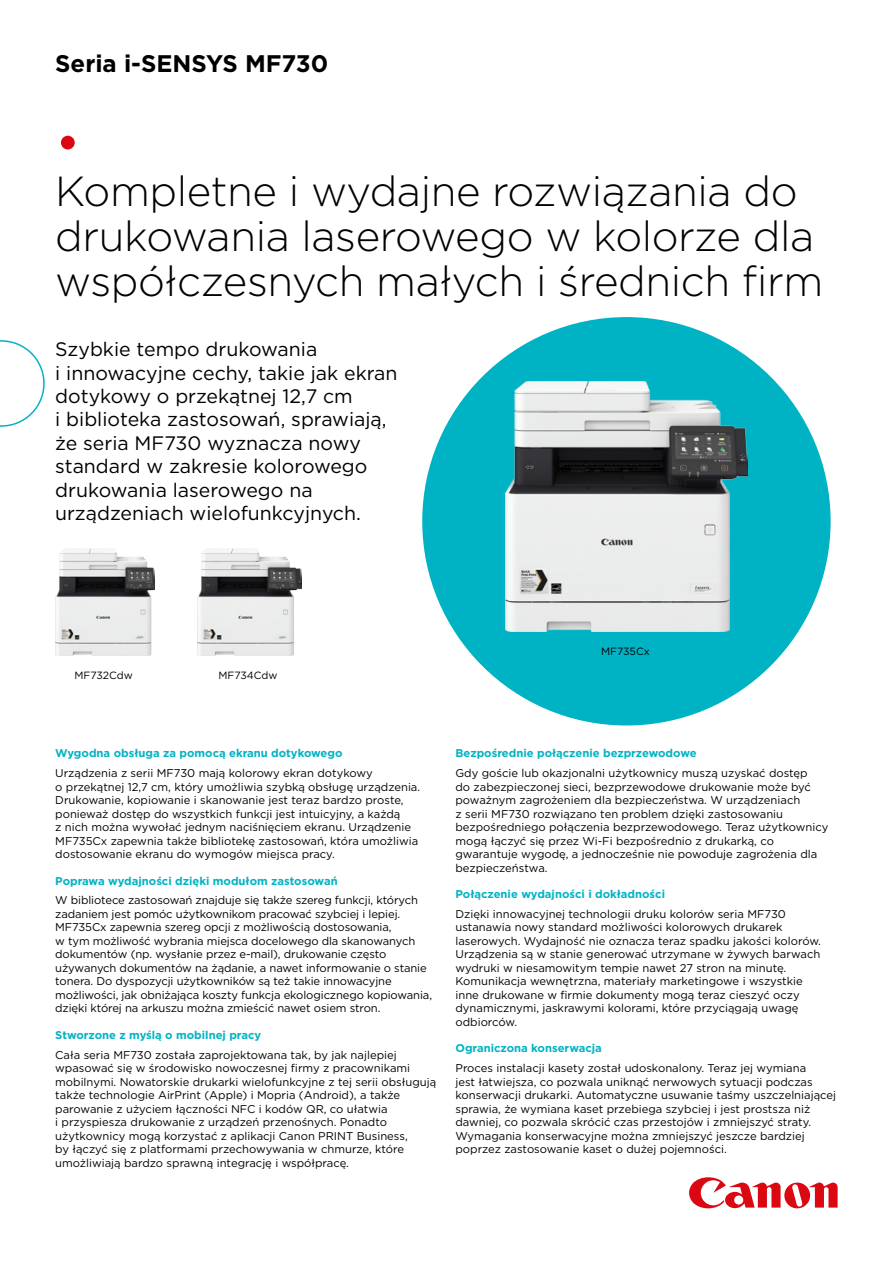
<style>
.page{position:relative;width:893px;height:1263px;background:#fff}
.page>*{position:absolute;margin:0;border:0;box-sizing:border-box;transform-origin:0 0}
.t1{font:52.5px "Gotham";color:#db0711}
.t2{font:300 42px/45px "Gotham";letter-spacing:-.01em;color:#000}
.t3{font:700 24px "Gotham";color:#000}
.t4{font:19.5px/23.4px "Gotham";color:#000}
.t5{font:11.25px/13.5px "Gotham";color:#000}
.t6{font:700 11.25px "Gotham";color:#00b3c4}
.t7{font:10.5px "Gotham";color:#000}
</style>
<div class="page">
<svg style="left:689px;top:1177px;width:149px;height:31px"></svg>
<div style="left:422px;top:317px;width:409px;height:408px;background:#00b3c4;border-radius:50%"></div>
<svg style="left:0;top:340px;width:45px;height:87px"></svg>
<img style="left:505px;top:381px;width:242px;height:250px">
<img style="left:55px;top:549px;width:99px;height:106px">
<img style="left:198px;top:549px;width:103px;height:106px">
<h3 class="t3" style="left:55px;top:48px;width:275px">Seria i-SENSYS MF730</h3>
<h1 class="t1" style="left:55px;top:109px;width:27px">•</h1>
<h2 class="t2" style="left:55px;top:168px;width:769px">Kompletne i wydajne rozwiązania do drukowania laserowego w kolorze dla współczesnych małych i średnich firm</h2>
<p class="t4" style="left:55px;top:337px;width:344px">Szybkie tempo drukowania<br>i innowacyjne cechy, takie jak ekran dotykowy o przekątnej 12,7 cm<br>i biblioteka zastosowań, sprawiają, że seria MF730 wyznacza nowy standard w zakresie kolorowego drukowania laserowego na urządzeniach wielofunkcyjnych.</p>
<p class="t7" style="left:74px;top:668px;width:60px">MF732Cdw</p>
<p class="t7" style="left:218px;top:668px;width:61px">MF734Cdw</p>
<p class="t7" style="left:601px;top:644px;width:50px">MF735Cx</p>
<p class="t6" style="left:55px;top:746px;width:289px">Wygodna obsługa za pomocą ekranu dotykowego</p>
<p class="t5" style="left:55px;top:766px;width:366px">Urządzenia z serii MF730 mają kolorowy ekran dotykowy<br>o przekątnej 12,7 cm, który umożliwia szybką obsługę urządzenia.<br>Drukowanie, kopiowanie i skanowanie jest teraz bardzo proste, ponieważ dostęp do wszystkich funkcji jest intuicyjny, a każdą<br>z nich można wywołać jednym naciśnięciem ekranu. Urządzenie MF735Cx zapewnia także bibliotekę zastosowań, która umożliwia dostosowanie ekranu do wymogów miejsca pracy.</p>
<p class="t6" style="left:55px;top:873px;width:284px">Poprawa wydajności dzięki modułom zastosowań</p>
<p class="t5" style="left:55px;top:893px;width:378px">W bibliotece zastosowań znajduje się także szereg funkcji, których zadaniem jest pomóc użytkownikom pracować szybciej i lepiej.<br>MF735Cx zapewnia szereg opcji z możliwością dostosowania,<br>w tym możliwość wybrania miejsca docelowego dla skanowanych dokumentów (np. wysłanie przez e-mail), drukowanie często używanych dokumentów na żądanie, a nawet informowanie o stanie tonera. Do dyspozycji użytkowników są też takie innowacyjne możliwości, jak obniżająca koszty funkcja ekologicznego kopiowania, dzięki której na arkuszu można zmieścić nawet osiem stron.</p>
<p class="t6" style="left:55px;top:1027px;width:207px">Stworzone z myślą o mobilnej pracy</p>
<p class="t5" style="left:55px;top:1048px;width:382px">Cała seria MF730 została zaprojektowana tak, by jak najlepiej wpasować się w środowisko nowoczesnej firmy z pracownikami mobilnymi. Nowatorskie drukarki wielofunkcyjne z tej serii obsługują także technologie AirPrint (Apple) i Mopria (Android), a także parowanie z użyciem łączności NFC i kodów QR, co ułatwia<br>i przyspiesza drukowanie z urządzeń przenośnych. Ponadto użytkownicy mogą korzystać z aplikacji Canon PRINT Business,<br>by łączyć się z platformami przechowywania w chmurze, które umożliwiają bardzo sprawną integrację i współpracę.</p>
<p class="t6" style="left:455px;top:746px;width:243px">Bezpośrednie połączenie bezprzewodowe</p>
<p class="t5" style="left:455px;top:766px;width:374px">Gdy goście lub okazjonalni użytkownicy muszą uzyskać dostęp<br>do zabezpieczonej sieci, bezprzewodowe drukowanie może być poważnym zagrożeniem dla bezpieczeństwa. W urządzeniach<br>z serii MF730 rozwiązano ten problem dzięki zastosowaniu bezpośredniego połączenia bezprzewodowego. Teraz użytkownicy mogą łączyć się przez Wi-Fi bezpośrednio z drukarką, co gwarantuje wygodę, a jednocześnie nie powoduje zagrożenia dla bezpieczeństwa.</p>
<p class="t6" style="left:455px;top:887px;width:211px">Połączenie wydajności i dokładności</p>
<p class="t5" style="left:455px;top:907px;width:367px">Dzięki innowacyjnej technologii druku kolorów seria MF730 ustanawia nowy standard możliwości kolorowych drukarek laserowych. Wydajność nie oznacza teraz spadku jakości kolorów.<br>Urządzenia są w stanie generować utrzymane w żywych barwach wydruki w niesamowitym tempie nawet 27 stron na minutę.<br>Komunikacja wewnętrzna, materiały marketingowe i wszystkie inne drukowane w firmie dokumenty mogą teraz cieszyć oczy dynamicznymi, jaskrawymi kolorami, które przyciągają uwagę odbiorców.</p>
<p class="t6" style="left:455px;top:1041px;width:148px">Ograniczona konserwacja</p>
<p class="t5" style="left:455px;top:1061px;width:382px">Proces instalacji kasety został udoskonalony. Teraz jej wymiana<br>jest łatwiejsza, co pozwala uniknąć nerwowych sytuacji podczas konserwacji drukarki. Automatyczne usuwanie taśmy uszczelniającej sprawia, że wymiana kaset przebiega szybciej i jest prostsza niż dawniej, co pozwala skrócić czas przestojów i zmniejszyć straty.<br>Wymagania konserwacyjne można zmniejszyć jeszcze bardziej poprzez zastosowanie kaset o dużej pojemności.</p>
</div>
